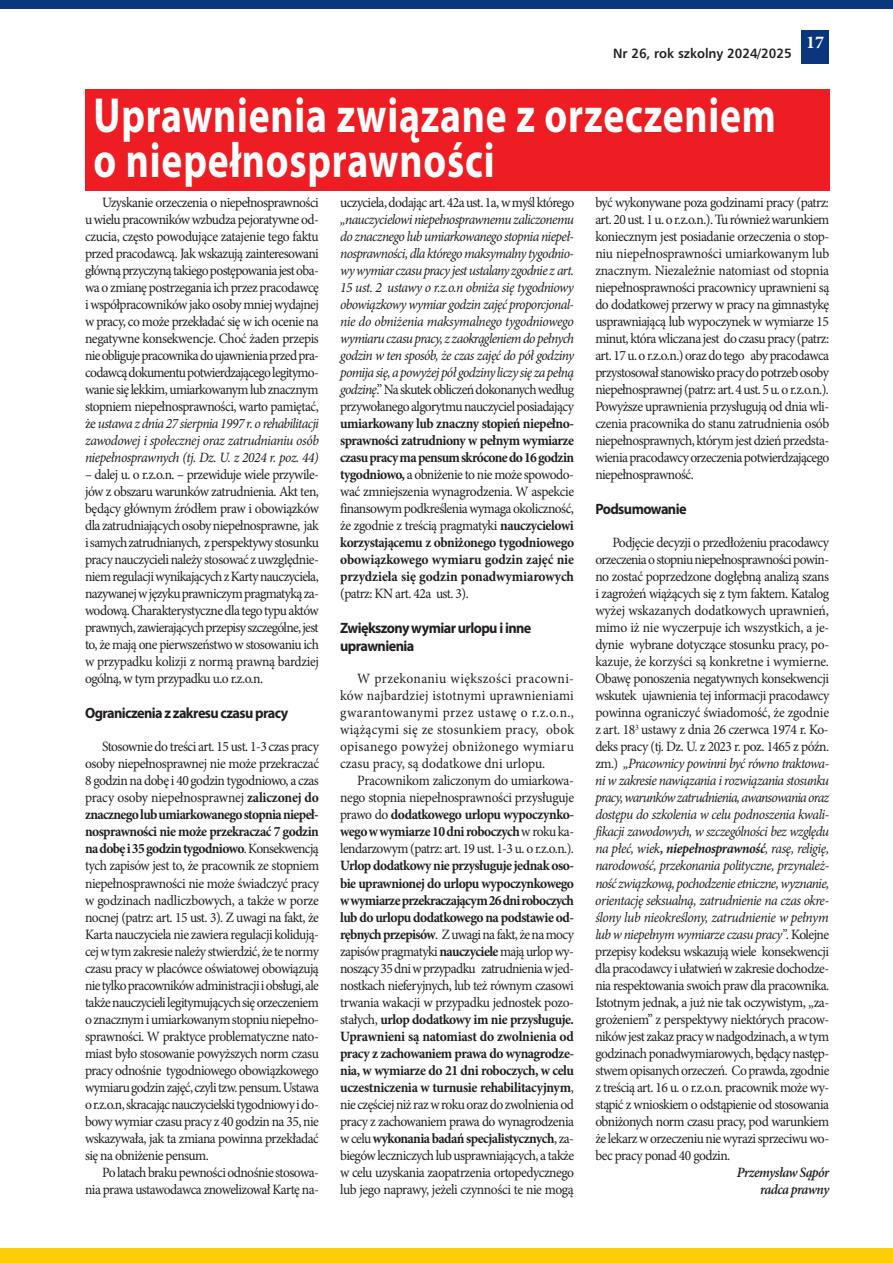
<style>
.page{position:relative;width:893px;height:1263px;background:#fff}
.page>*{position:absolute;margin:0;border:0;box-sizing:border-box;transform-origin:0 0}
.t1{font:700 49.5px/45px "Myriad Pro";letter-spacing:.02em;color:#fff;scale:.8 1}
.t2{font:700 18px "Minion Pro";color:#fff}
.t3{font:700 15px/18px "Myriad Pro";letter-spacing:-.04em;color:#231f20;scale:.95 1}
.t4{font:14.25px/17px "Minion Pro";letter-spacing:-.04em;color:#231f20;text-align:justify;scale:.95 1}
.t5{font:italic 14.25px/17px "Minion Pro";letter-spacing:-.045em;color:#231f20;text-align:justify;scale:.95 1}
.t6{font:700 14.25px/17px "Minion Pro";letter-spacing:-.005em;color:#231f20;text-align:justify;scale:.95 1}
.t7{font:italic 600 14.25px/17.1px "Minion Pro";letter-spacing:-.045em;color:#231f20;text-align:right;scale:.95 1}
.t8{font:700 13.5px "Humnst 777 EU";color:#231f20;scale:.95 1}
.s1{font-style:italic}
.s2{font-weight:700}
.s3{font-style:normal}
.s4{font-weight:400}
.s5{font-weight:700;font-style:italic}
</style>
<div class="page">
<div style="left:801px;top:30px;width:28px;height:33px;background:#0a367e"></div>
<div style="left:0;top:1248px;width:893px;height:15px;background:#fecd08"></div>
<div style="left:0;top:0;width:893px;height:9px;background:#0a367e"></div>
<div style="left:85px;top:89px;width:744px;height:101px;background:#ee1d23"></div>
<p class="t8" style="left:613px;top:45px;width:189px">Nr 26, rok szkolny 2024/2025</p>
<h1 class="t1" style="left:94px;top:91px;width:854px">Uprawnienia związane z orzeczeniem o niepełnosprawności</h1>
<p class="t2" style="left:806px;top:30px;width:19px">17</p>
<p class="t4" style="left:85px;top:194px;width:248px;text-indent:17px">Uzyskanie orzeczenia o niepełnosprawności u wielu pracowników wzbudza pejoratywne od&shy;czucia, często powodujące zatajenie tego faktu przed pracodawcą. Jak wskazują zainteresowani główną przyczyną takiego postępowania jest oba&shy;wa o zmianę postrzegania ich przez pracodawcę i współpracowników jako osoby mniej wydajnej w pracy, co może przekładać się w ich ocenie na negatywne konsekwencje. Choć żaden przepis nie obliguje pracownika do ujawnienia przed pra&shy;codawcą dokumentu potwierdzającego legitymo&shy;wanie się lekkim, umiarkowanym lub znacznym stopniem niepełnosprawności, warto pamiętać, że <span class="s1">ustawa z dnia 27 sierpnia 1997 r. o rehabilitacji zawodowej i społecznej oraz zatrudnianiu osób niepełnosprawnych (tj. Dz. U. z 2024 r. poz. 44)</span></p>
<p class="t4" style="left:85px;top:466px;width:248px">– dalej u. o r.z.o.n. – przewiduje wiele przywile&shy;jów z obszaru warunków zatrudnienia. Akt ten, będący głównym źródłem praw i obowiązków dla zatrudniających osoby niepełnosprawne, jak i samych zatrudnianych, z perspektywy stosunku pracy nauczycieli należy stosować z uwzględnie&shy;niem regulacji wynikających z Karty nauczyciela, nazywanej w języku prawniczym pragmatyką za&shy;wodową. Charakterystyczne dla tego typu aktów prawnych, zawierających przepisy szczególne, jest to, że mają one pierwszeństwo w stosowaniu ich w przypadku kolizji z normą prawną bardziej ogólną, w tym przypadku u.o r.z.o.n.</p>
<p class="t3" style="left:85px;top:704px;width:215px">Ograniczenia z zakresu czasu pracy</p>
<p class="t4" style="left:85px;top:738px;width:248px;text-indent:17px">Stosownie do treści art. 15 ust. 1-3 czas pracy osoby niepełnosprawnej nie może przekraczać 8 godzin na dobę i 40 godzin tygodniowo, a czas pracy osoby niepełnosprawnej <span class="s2">zaliczonej do znacznego lub umiarkowanego stopnia niepeł&shy;nosprawności nie może przekraczać 7 godzin na dobę i 35 godzin tygodniowo</span>. Konsekwencją tych zapisów jest to, że pracownik ze stopniem niepełnosprawności nie może świadczyć pracy w godzinach nadliczbowych, a także w porze nocnej (patrz: art. 15 ust. 3). Z uwagi na fakt, że Karta nauczyciela nie zawiera regulacji kolidują&shy;cej w tym zakresie należy stwierdzić, że te normy czasu pracy w placówce oświatowej obowiązują nie tylko pracowników administracji i obsługi, ale także nauczycieli legitymujących się orzeczeniem o znacznym i umiarkowanym stopniu niepełno&shy;sprawności. W praktyce problematyczne nato&shy;miast było stosowanie powyższych norm czasu pracy odnośnie tygodniowego obowiązkowego wymiaru godzin zajęć, czyli tzw. pensum. Ustawa o r.z.o.n, skracając nauczycielski tygodniowy i do&shy;bowy wymiar czasu pracy z 40 godzin na 35, nie wskazywała, jak ta zmiana powinna przekładać się na obniżenie pensum.</p>
<p class="t4" style="left:85px;top:1164px;width:248px;text-align:right">Po latach braku pewności odnośnie stosowa&shy;nia prawa ustawodawca znowelizował Kartę na-</p>
<p class="t4" style="left:340px;top:194px;width:248px">uczyciela, dodając art. 42a ust. 1a, w myśl którego</p>
<p class="t5" style="left:340px;top:211px;width:248px">„nauczycielowi niepełnosprawnemu zaliczonemu do znacznego lub umiarkowanego stopnia niepeł&shy;nosprawności, dla którego maksymalny tygodnio&shy;wy wymiar czasu pracy jest ustalany zgodnie z art.<br>15 ust. 2 ustawy o r.z.o.n obniża się tygodniowy obowiązkowy wymiar godzin zajęć proporcjonal&shy;nie do obniżenia maksymalnego tygodniowego wymiaru czasu pracy, z zaokrągleniem do pełnych godzin w ten sposób, że czas zajęć do pół godziny pomija się, a powyżej pół godziny liczy się za pełną godzinę<span class="s3">.” Na skutek obliczeń dokonanych według przywołanego algorytmu nauczyciel posiadający</span></p>
<p class="t6" style="left:340px;top:415px;width:248px">umiarkowany lub znaczny stopień niepełno&shy;sprawności zatrudniony w pełnym wymiarze czasu pracy mapensum skrócone do 16 godzin tygodniowo, <span class="s4">a obniżenie to nie może spowodo&shy;wać zmniejszenia wynagrodzenia. W aspekcie finansowym podkreślenia wymaga okoliczność, że zgodnie z treścią pragmatyki</span> nauczycielowi korzystającemu z obniżonego tygodniowego obowiązkowego wymiaru godzin zajęć nie przydziela się godzin ponadwymiarowych</p>
<p class="t4" style="left:340px;top:585px;width:137px">(patrz: KN art. 42a ust. 3).</p>
<p class="t3" style="left:340px;top:619px;width:203px">Zwiększony wymiar urlopu i inne uprawnienia</p>
<p class="t4" style="left:340px;top:670px;width:248px;text-indent:17px">W przekonaniu większości pracowni&shy;ków najbardziej istotnymi uprawnieniami gwarantowanymi przez ustawę o r.z.o.n., wiążącymi się ze stosunkiem pracy, obok opisanego powyżej obniżonego wymiaru czasu pracy, są dodatkowe dni urlopu.</p>
<p class="t4" style="left:340px;top:772px;width:248px;text-indent:17px">Pracownikom zaliczonym do umiarkowa&shy;nego stopnia niepełnosprawności przysługuje prawo do <span class="s2">dodatkowego urlopu wypoczynko&shy;wego w wymiarze 10 dni roboczych</span> w roku ka&shy;lendarzowym (patrz: art. 19 ust. 1-3 u. o r.z.o.n.).</p>
<p class="t4" style="left:340px;top:857px;width:248px"><span class="s2">Urlop dodatkowy nie przysługuje jednak oso&shy;bie uprawnionej do urlopu wypoczynkowego w wymiarze przekraczającym 26 dni roboczych lub do urlopu dodatkowego na podstawie od&shy;rębnych przepisów</span>. Z uwagi na fakt, że na mocy zapisów pragmatyki <span class="s2">nauczyciele</span> mają urlop wy&shy;noszący 35 dni w przypadku zatrudnienia w jed&shy;nostkach nieferyjnych, lub też równym czasowi trwania wakacji w przypadku jednostek pozo&shy;stałych, <span class="s2">urlop dodatkowy im nie przysługuje.<br>Uprawnieni są natomiast do zwolnienia od pracy z zachowaniem prawa do wynagrodze&shy;nia, w wymiarze do 21 dni roboczych, w celu uczestniczenia w turnusie rehabilitacyjnym</span>, nie częściej niż raz w roku oraz do zwolnienia od pracy z zachowaniem prawa do wynagrodzenia w celu <span class="s2">wykonania badań specjalistycznych</span>, za&shy;biegów leczniczych lub usprawniających, a także w celu uzyskania zaopatrzenia ortopedycznego lub jego naprawy, jeżeli czynności te nie mogą</p>
<p class="t4" style="left:595px;top:194px;width:248px">być wykonywane poza godzinami pracy (patrz: art. 20 ust. 1 u. o r.z.o.n.). Tu również warunkiem koniecznym jest posiadanie orzeczenia o stop&shy;niu niepełnosprawności umiarkowanym lub znacznym. Niezależnie natomiast od stopnia niepełnosprawności pracownicy uprawnieni są do dodatkowej przerwy w pracy na gimnastykę usprawniającą lub wypoczynek w wymiarze 15 minut, która wliczana jest do czasu pracy (patrz: art. 17 u. o r.z.o.n.) oraz do tego aby pracodawca przystosował stanowisko pracy do potrzeb osoby niepełnosprawnej (patrz: art. 4 ust. 5 u. o r.z.o.n.).<br>Powyższe uprawnienia przysługują od dnia wli&shy;czenia pracownika do stanu zatrudnienia osób niepełnosprawnych, którym jest dzień przedsta&shy;wienia pracodawcy orzeczenia potwierdzającego niepełnosprawność.</p>
<p class="t3" style="left:595px;top:500px;width:98px">Podsumowanie</p>
<p class="t4" style="left:595px;top:534px;width:248px;text-indent:17px">Podjęcie decyzji o przedłożeniu pracodawcy orzeczenia o stopniu niepełnosprawności powin&shy;no zostać poprzedzone dogłębną analizą szans i zagrożeń wiążących się z tym faktem. Katalog wyżej wskazanych dodatkowych uprawnień, mimo iż nie wyczerpuje ich wszystkich, a je&shy;dynie wybrane dotyczące stosunku pracy, po&shy;kazuje, że korzyści są konkretne i wymierne.<br>Obawę ponoszenia negatywnych konsekwencji wskutek ujawnienia tej informacji pracodawcy powinna ograniczyć świadomość, że zgodnie z art. 18<sup>3</sup> ustawy z dnia 26 czerwca 1974 r. Ko&shy;deks pracy (tj. Dz. U. z 2023 r. poz. 1465 z późn. zm.) <span class="s1">„Pracownicy powinni być równo traktowa&shy;ni w zakresie nawiązania i rozwiązania stosunku pracy, warunków zatrudnienia, awansowania oraz dostępu do szkolenia w celu podnoszenia kwali&shy;fikacji zawodowych, w szczególności bez względu na płeć, wiek</span><span class="s5">, niepełnosprawność</span><span class="s1">, rasę, religię, narodowość, przekonania polityczne, przynależ&shy;ność związkową, pochodzenie etniczne, wyznanie, orientację seksualną, zatrudnienie na czas okre&shy;ślony lub nieokreślony, zatrudnienie w pełnym lub w niepełnym wymiarze czasu pracy”.</span> Kolejne przepisy kodeksu wskazują wiele konsekwencji dla pracodawcy i ułatwień w zakresie dochodze&shy;nia respektowania swoich praw dla pracownika.<br>Istotnym jednak, a już nie tak oczywistym, „za&shy;grożeniem” z perspektywy niektórych pracow&shy;ników jest zakaz pracy w nadgodzinach, a w tym godzinach ponadwymiarowych, będący następ&shy;stwem opisanych orzeczeń. Co prawda, zgodnie z treścią art. 16 u. o r.z.o.n. pracownik może wy&shy;stąpić z wnioskiem o odstąpienie od stosowania obniżonych norm czasu pracy, pod warunkiem że lekarz w orzeczeniu nie wyrazi sprzeciwu wo&shy;bec pracy ponad 40 godzin.</p>
<p class="t7" style="left:737px;top:1164px;width:99px">Przemysław Sąpór radca prawny</p>
</div>
